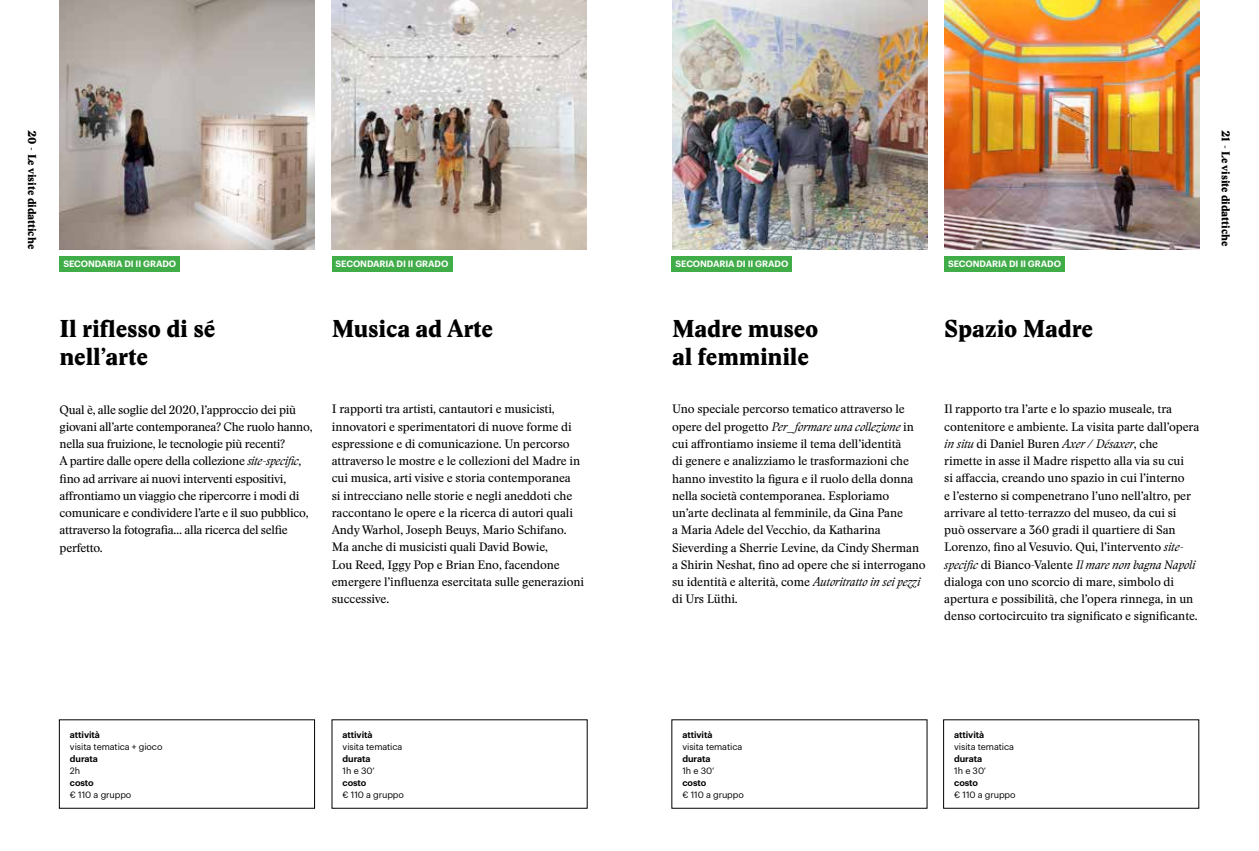
<style>
.page{position:relative;width:1259px;height:851px;background:#fff}
.page>*{position:absolute;margin:0;border:0;box-sizing:border-box;transform-origin:0 0}
.t1{font:24px/28.8px "Stanley Poster";letter-spacing:-.01em;color:#000}
.t2{font:12px/17.2px "Stanley";letter-spacing:-.01em;color:#000}
.t3{font:11.25px "Stanley Poster";letter-spacing:-.01em;color:#000}
.t4{font:9px "Graphik";letter-spacing:-.01em;color:#000}
.t5{font:600 9px "Graphik";letter-spacing:-.01em;color:#000}
.t6{font:600 9px "Graphik";letter-spacing:-.01em;color:#fff}
.s1{font-style:italic}
</style>
<div class="page">
<img style="left:60px;top:0;width:255px;height:249px">
<img style="left:672px;top:0;width:255px;height:249px">
<div style="left:60px;top:256px;width:120px;height:15px;background:#41ad49"></div>
<div style="left:332px;top:256px;width:120px;height:15px;background:#41ad49"></div>
<div style="left:671px;top:256px;width:121px;height:15px;background:#41ad49"></div>
<div style="left:944px;top:256px;width:121px;height:15px;background:#41ad49"></div>
<img style="left:944px;top:0;width:255px;height:249px">
<img style="left:332px;top:0;width:255px;height:249px">
<p class="t3" style="left:40px;top:130px;width:120px;rotate:90deg">20 - Le visite didattiche</p>
<p class="t3" style="left:1233px;top:130px;width:117px;rotate:90deg">21 - Le visite didattiche</p>
<p class="t6" style="left:63px;top:257px;width:114px">SECONDARIA DI II GRADO</p>
<p class="t6" style="left:335px;top:257px;width:114px">SECONDARIA DI II GRADO</p>
<p class="t6" style="left:675px;top:257px;width:114px">SECONDARIA DI II GRADO</p>
<p class="t6" style="left:948px;top:257px;width:114px">SECONDARIA DI II GRADO</p>
<h1 class="t1" style="left:60px;top:314px;width:157px">Il riflesso di sé nell’arte</h1>
<h1 class="t1" style="left:332px;top:314px;width:163px">Musica ad Arte</h1>
<h1 class="t1" style="left:672px;top:314px;width:148px">Madre museo</h1>
<h1 class="t1" style="left:944px;top:314px;width:150px">Spazio Madre</h1>
<h1 class="t1" style="left:672px;top:342px;width:138px">al femminile</h1>
<p class="t2" style="left:332px;top:400px;width:254px">I rapporti tra artisti, cantautori e musicisti, innovatori e sperimentatori di nuove forme di espressione e di comunicazione. Un percorso attraverso le mostre e le collezioni del Madre in cui musica, arti visive e storia contemporanea<br>si intrecciano nelle storie e negli aneddoti che raccontano le opere e la ricerca di autori quali Andy Warhol, Joseph Beuys, Mario Schifano.<br>Ma anche di musicisti quali David Bowie,<br>Lou Reed, Iggy Pop e Brian Eno, facendone emergere l’influenza esercitata sulle generazioni successive.</p>
<p class="t2" style="left:944px;top:400px;width:256px">Il rapporto tra l’arte e lo spazio museale, tra contenitore e ambiente. La visita parte dall’opera <span class="s1">in situ</span> di Daniel Buren <span class="s1">Axer / Désaxer</span>, che rimette in asse il Madre rispetto alla via su cui<br>si affaccia, creando uno spazio in cui l’interno<br>e l’esterno si compenetrano l’uno nell’altro, per arrivare al tetto-terrazzo del museo, da cui si può osservare a 360 gradi il quartiere di San Lorenzo, fino al Vesuvio. Qui, l’intervento <span class="s1">site&shy;specific</span> di Bianco-Valente <span class="s1">Il mare non bagna Napoli </span>dialoga con uno scorcio di mare, simbolo di apertura e possibilità, che l’opera rinnega, in un denso cortocircuito tra significato e significante.</p>
<p class="t2" style="left:60px;top:400px;width:254px">Qual è, alle soglie del 2020, l’approccio dei più giovani all’arte contemporanea? Che ruolo hanno, nella sua fruizione, le tecnologie più recenti?<br>A partire dalle opere della collezione <span class="s1">site-specific</span>, fino ad arrivare ai nuovi interventi espositivi, affrontiamo un viaggio che ripercorre i modi di comunicare e condividere l’arte e il suo pubblico, attraverso la fotografia… alla ricerca del selfie perfetto.</p>
<p class="t2" style="left:672px;top:400px;width:255px">Uno speciale percorso tematico attraverso le opere del progetto <span class="s1">Per_formare una collezione</span> in cui affrontiamo insieme il tema dell’identità<br>di genere e analizziamo le trasformazioni che hanno investito la figura e il ruolo della donna nella società contemporanea. Esploriamo un’arte declinata al femminile, da Gina Pane<br>a Maria Adele del Vecchio, da Katharina Sieverding a Sherrie Levine, da Cindy Sherman a Shirin Neshat, fino ad opere che si interrogano su identità e alterità, come <span class="s1">Autoritratto in sei pezzi </span>di Urs Lüthi.</p>
<p class="t5" style="left:70px;top:727px;width:31px">attività</p>
<p class="t4" style="left:70px;top:739px;width:94px">visita tematica + gioco</p>
<p class="t5" style="left:70px;top:751px;width:29px">durata</p>
<p class="t4" style="left:70px;top:763px;width:12px">2h</p>
<p class="t5" style="left:70px;top:775px;width:25px">costo</p>
<p class="t4" style="left:70px;top:787px;width:63px">€ 110 a gruppo</p>
<p class="t5" style="left:343px;top:727px;width:31px">attività</p>
<p class="t4" style="left:343px;top:739px;width:61px">visita tematica</p>
<p class="t5" style="left:343px;top:751px;width:29px">durata</p>
<p class="t4" style="left:343px;top:763px;width:33px">1h e 30’</p>
<p class="t5" style="left:343px;top:775px;width:25px">costo</p>
<p class="t4" style="left:343px;top:787px;width:63px">€ 110 a gruppo</p>
<p class="t5" style="left:682px;top:727px;width:31px">attività</p>
<p class="t4" style="left:682px;top:739px;width:61px">visita tematica</p>
<p class="t5" style="left:682px;top:751px;width:29px">durata</p>
<p class="t4" style="left:682px;top:763px;width:33px">1h e 30’</p>
<p class="t5" style="left:682px;top:775px;width:25px">costo</p>
<p class="t4" style="left:682px;top:787px;width:63px">€ 110 a gruppo</p>
<p class="t5" style="left:954px;top:727px;width:31px">attività</p>
<p class="t4" style="left:954px;top:739px;width:61px">visita tematica</p>
<p class="t5" style="left:954px;top:751px;width:29px">durata</p>
<p class="t4" style="left:954px;top:763px;width:33px">1h e 30’</p>
<p class="t5" style="left:954px;top:775px;width:25px">costo</p>
<p class="t4" style="left:954px;top:787px;width:63px">€ 110 a gruppo</p>
</div>
